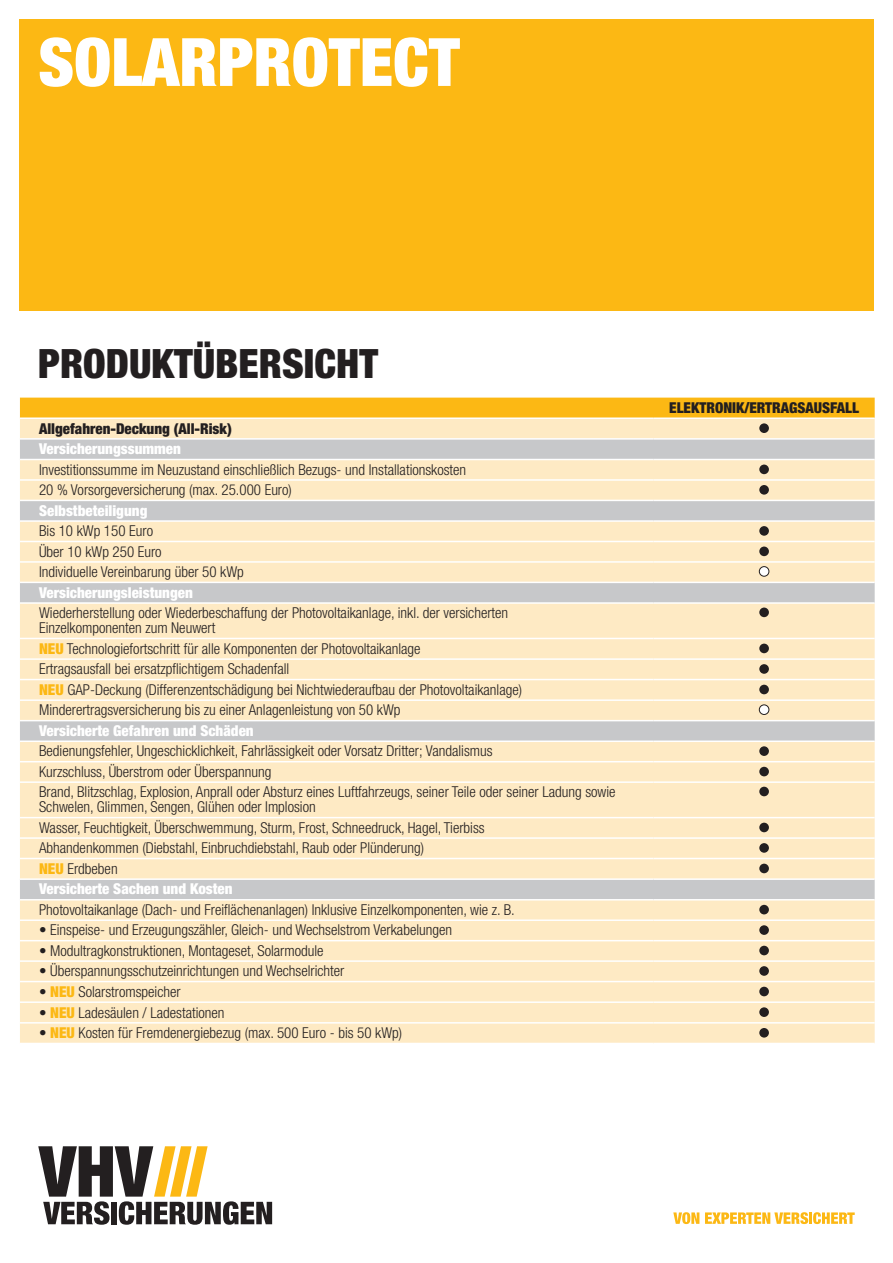
<style>
.page{position:relative;width:893px;height:1263px;background:#fff}
.page>*{position:absolute;margin:0;border:0;box-sizing:border-box;transform-origin:0 0}
.t1{font:900 condensed 66.75px "Helvetica Neue";color:#fff}
.t2{font:900 condensed 40.5px "Helvetica Neue";color:#231f20}
.t3{font:300 condensed 15px/20.5px "Helvetica Neue";color:#231f20}
.t4{font:900 condensed 15px "Helvetica Neue";color:#fff}
.t5{font:900 condensed 15px "Helvetica Neue";color:#231f20}
.s1{font-weight:900;color:#fcb814}
.s2{font-weight:900;color:#fff}
</style>
<div class="page">
<div style="left:19px;top:19px;width:855px;height:292px;background:#fcb814"></div>
<svg style="left:38px;top:1146px;width:234px;height:79px"></svg>
<svg style="left:673px;top:1212px;width:26px;height:12px"></svg>
<svg style="left:705px;top:1212px;width:150px;height:12px"></svg>
<div style="left:20px;top:398px;width:855px;height:19px;background:#fcb814"></div>
<div style="left:20px;top:419px;width:855px;height:624px;background:#feeac4"></div>
<svg style="left:20px;top:440px;width:855px;height:459px;background:#f1e2c5"></svg>
<hr style="left:20px;top:438px;width:634px;height:2px;background:#fff">
<hr style="left:654px;top:438px;width:221px;height:2px;background:#fff">
<hr style="left:20px;top:459px;width:634px;height:1px;background:#fff">
<hr style="left:654px;top:459px;width:221px;height:1px;background:#fff">
<hr style="left:20px;top:479px;width:634px;height:2px;background:#fff">
<hr style="left:654px;top:479px;width:221px;height:2px;background:#fff">
<hr style="left:20px;top:500px;width:634px;height:1px;background:#fff">
<hr style="left:654px;top:500px;width:221px;height:1px;background:#fff">
<hr style="left:20px;top:520px;width:634px;height:2px;background:#fff">
<hr style="left:654px;top:520px;width:221px;height:2px;background:#fff">
<hr style="left:20px;top:541px;width:634px;height:1px;background:#fff">
<hr style="left:654px;top:541px;width:221px;height:1px;background:#fff">
<hr style="left:20px;top:561px;width:634px;height:2px;background:#fff">
<hr style="left:654px;top:561px;width:221px;height:2px;background:#fff">
<hr style="left:20px;top:582px;width:634px;height:1px;background:#fff">
<hr style="left:654px;top:582px;width:221px;height:1px;background:#fff">
<hr style="left:20px;top:602px;width:634px;height:2px;background:#fff">
<hr style="left:654px;top:602px;width:221px;height:2px;background:#fff">
<hr style="left:20px;top:638px;width:634px;height:1px;background:#fff">
<hr style="left:654px;top:638px;width:221px;height:1px;background:#fff">
<hr style="left:20px;top:658px;width:634px;height:2px;background:#fff">
<hr style="left:654px;top:658px;width:221px;height:2px;background:#fff">
<hr style="left:20px;top:679px;width:634px;height:1px;background:#fff">
<hr style="left:654px;top:679px;width:221px;height:1px;background:#fff">
<hr style="left:20px;top:699px;width:634px;height:2px;background:#fff">
<hr style="left:654px;top:699px;width:221px;height:2px;background:#fff">
<hr style="left:20px;top:720px;width:634px;height:1px;background:#fff">
<hr style="left:654px;top:720px;width:221px;height:1px;background:#fff">
<hr style="left:20px;top:740px;width:634px;height:2px;background:#fff">
<hr style="left:654px;top:740px;width:221px;height:2px;background:#fff">
<hr style="left:20px;top:761px;width:634px;height:1px;background:#fff">
<hr style="left:654px;top:761px;width:221px;height:1px;background:#fff">
<hr style="left:20px;top:781px;width:634px;height:2px;background:#fff">
<hr style="left:654px;top:781px;width:221px;height:2px;background:#fff">
<hr style="left:20px;top:817px;width:634px;height:1px;background:#fff">
<hr style="left:654px;top:817px;width:221px;height:1px;background:#fff">
<hr style="left:20px;top:837px;width:634px;height:2px;background:#fff">
<hr style="left:654px;top:837px;width:221px;height:2px;background:#fff">
<hr style="left:20px;top:858px;width:634px;height:1px;background:#fff">
<hr style="left:654px;top:858px;width:221px;height:1px;background:#fff">
<hr style="left:20px;top:878px;width:634px;height:2px;background:#fff">
<hr style="left:654px;top:878px;width:221px;height:2px;background:#fff">
<hr style="left:20px;top:899px;width:634px;height:1px;background:#fff">
<hr style="left:654px;top:899px;width:221px;height:1px;background:#fff">
<hr style="left:20px;top:919px;width:634px;height:2px;background:#fff">
<hr style="left:654px;top:919px;width:221px;height:2px;background:#fff">
<hr style="left:20px;top:940px;width:634px;height:1px;background:#fff">
<hr style="left:654px;top:940px;width:221px;height:1px;background:#fff">
<hr style="left:20px;top:960px;width:634px;height:2px;background:#fff">
<hr style="left:654px;top:960px;width:221px;height:2px;background:#fff">
<hr style="left:20px;top:981px;width:634px;height:1px;background:#fff">
<hr style="left:654px;top:981px;width:221px;height:1px;background:#fff">
<hr style="left:20px;top:1001px;width:634px;height:2px;background:#fff">
<hr style="left:654px;top:1001px;width:221px;height:2px;background:#fff">
<hr style="left:20px;top:1022px;width:634px;height:1px;background:#fff">
<hr style="left:654px;top:1022px;width:221px;height:1px;background:#fff">
<div style="left:759px;top:423px;width:10px;height:10px;background:#231f20;border-radius:50%"></div>
<div style="left:759px;top:465px;width:10px;height:9px;background:#231f20;border-radius:50%"></div>
<div style="left:759px;top:485px;width:10px;height:10px;background:#231f20;border-radius:50%"></div>
<div style="left:759px;top:526px;width:10px;height:10px;background:#231f20;border-radius:50%"></div>
<div style="left:759px;top:546px;width:10px;height:10px;background:#231f20;border-radius:50%"></div>
<div style="left:759px;top:567px;width:10px;height:9px;background:#fff;border-radius:50%"></div>
<div style="left:759px;top:566px;width:10px;height:11px;border:1px solid #231f20;border-radius:50%"></div>
<div style="left:759px;top:607px;width:10px;height:10px;background:#231f20;border-radius:50%"></div>
<div style="left:759px;top:644px;width:10px;height:9px;background:#231f20;border-radius:50%"></div>
<div style="left:759px;top:664px;width:10px;height:10px;background:#231f20;border-radius:50%"></div>
<div style="left:759px;top:685px;width:10px;height:9px;background:#231f20;border-radius:50%"></div>
<div style="left:759px;top:705px;width:10px;height:9px;background:#fff;border-radius:50%"></div>
<div style="left:759px;top:704px;width:10px;height:11px;border:1px solid #231f20;border-radius:50%"></div>
<div style="left:759px;top:746px;width:10px;height:10px;background:#231f20;border-radius:50%"></div>
<div style="left:759px;top:767px;width:10px;height:9px;background:#231f20;border-radius:50%"></div>
<div style="left:759px;top:787px;width:10px;height:9px;background:#231f20;border-radius:50%"></div>
<div style="left:759px;top:823px;width:10px;height:9px;background:#231f20;border-radius:50%"></div>
<div style="left:759px;top:843px;width:10px;height:10px;background:#231f20;border-radius:50%"></div>
<div style="left:759px;top:864px;width:10px;height:9px;background:#231f20;border-radius:50%"></div>
<div style="left:759px;top:905px;width:10px;height:9px;background:#231f20;border-radius:50%"></div>
<div style="left:759px;top:925px;width:10px;height:10px;background:#231f20;border-radius:50%"></div>
<div style="left:759px;top:946px;width:10px;height:9px;background:#231f20;border-radius:50%"></div>
<div style="left:759px;top:966px;width:10px;height:10px;background:#231f20;border-radius:50%"></div>
<div style="left:759px;top:987px;width:10px;height:9px;background:#231f20;border-radius:50%"></div>
<div style="left:759px;top:1007px;width:10px;height:10px;background:#231f20;border-radius:50%"></div>
<div style="left:759px;top:1028px;width:10px;height:9px;background:#231f20;border-radius:50%"></div>
<h1 class="t1" style="left:38px;top:21px;width:423px">Solarprotect</h1>
<h2 class="t2" style="left:38px;top:339px;width:341px">ProduktübersichT</h2>
<p class="t5" style="left:39px;top:419px;width:194px">Allgefahren-Deckung (All-Risk)</p>
<p class="t4" style="left:39px;top:440px;width:143px">Versicherungssummen</p>
<p class="t3" style="left:39px;top:459px;width:429px">Investitionssumme im Neuzustand einschließlich Bezugs- und Installationskosten<br>20 % Vorsorgeversicherung (max. 25.000 Euro)</p>
<p class="t4" style="left:39px;top:501px;width:110px">Selbstbeteiligung</p>
<p class="t3" style="left:39px;top:520px;width:206px">Bis 10 kWp 150 Euro<br>Über 10 kWp 250 Euro<br>Individuelle Vereinbarung über 50 kWp</p>
<p class="t4" style="left:39px;top:583px;width:155px">Versicherungsleistungen</p>
<p class="t3" style="left:39px;top:605px;width:471px;line-height:15px">Wiederherstellung oder Wiederbeschaffung der Photovoltaikanlage, inkl. der versicherten<br>Einzelkomponenten zum Neuwert</p>
<p class="t3" style="left:39px;top:638px;width:485px"><span class="s1">NEU</span> Technologiefortschritt für alle Komponenten der Photovoltaikanlage<br>Ertragsausfall bei ersatzpflichtigem Schadenfall<br><span class="s1">NEU</span> GAP-Deckung (Differenzentschädigung bei Nichtwiederaufbau der Photovoltaikanlage)<br>Minderertragsversicherung bis zu einer Anlagenleistung von 50 kWp</p>
<p class="t4" style="left:39px;top:721px;width:216px">Versicherte Gefahren und Schäden</p>
<p class="t3" style="left:39px;top:741px;width:578px">Bedienungsfehler, Ungeschicklichkeit, Fahrlässigkeit oder Vorsatz Dritter; Vandalismus<br>Kurzschluss, Überstrom oder Überspannung<br>Brand, Blitzschlag, Explosion, Anprall oder Absturz eines Luftfahrzeugs, seiner Teile oder seiner Ladung sowie</p>
<p class="t3" style="left:39px;top:797px;width:447px">Schwelen, Glimmen, Sengen, Glühen oder Implosion<br>Wasser, Feuchtigkeit, Überschwemmung, Sturm, Frost, Schneedruck, Hagel, Tierbiss Abhandenkommen (Diebstahl, Einbruchdiebstahl, Raub oder Plünderung)<br><span class="s1">NEU</span> Erdbeben<br><span class="s2">Versicherte Sachen und Kosten</span></p>
<p class="t3" style="left:39px;top:899px;width:477px">Photovoltaikanlage (Dach- und Freiflächenanlagen) Inklusive Einzelkomponenten, wie z. B.</p>
<p class="t3" style="left:39px;top:920px;width:415px">• Einspeise- und Erzeugungszähler, Gleich- und Wechselstrom Verkabelungen</p>
<p class="t3" style="left:39px;top:940px;width:286px">• Modultragkonstruktionen, Montageset, Solarmodule</p>
<p class="t3" style="left:39px;top:960px;width:307px">• Überspannungsschutzeinrichtungen und Wechselrichter</p>
<p class="t3" style="left:39px;top:981px;width:143px">• <span class="s1">NEU</span> Solarstromspeicher</p>
<p class="t3" style="left:39px;top:1002px;width:187px">• <span class="s1">NEU</span> Ladesäulen / Ladestationen</p>
<p class="t3" style="left:39px;top:1022px;width:365px">• <span class="s1">NEU</span> Kosten für Fremdenergiebezug (max. 500 Euro - bis 50 kWp)</p>
<p class="t5" style="left:669px;top:398px;width:9px">ELEKTRO</p>
<p class="t5" style="left:723px;top:398px;width:35px">NIK/ERTRA</p>
<p class="t5" style="left:789px;top:398px;width:57px">GSAUSFALL</p>
</div>
